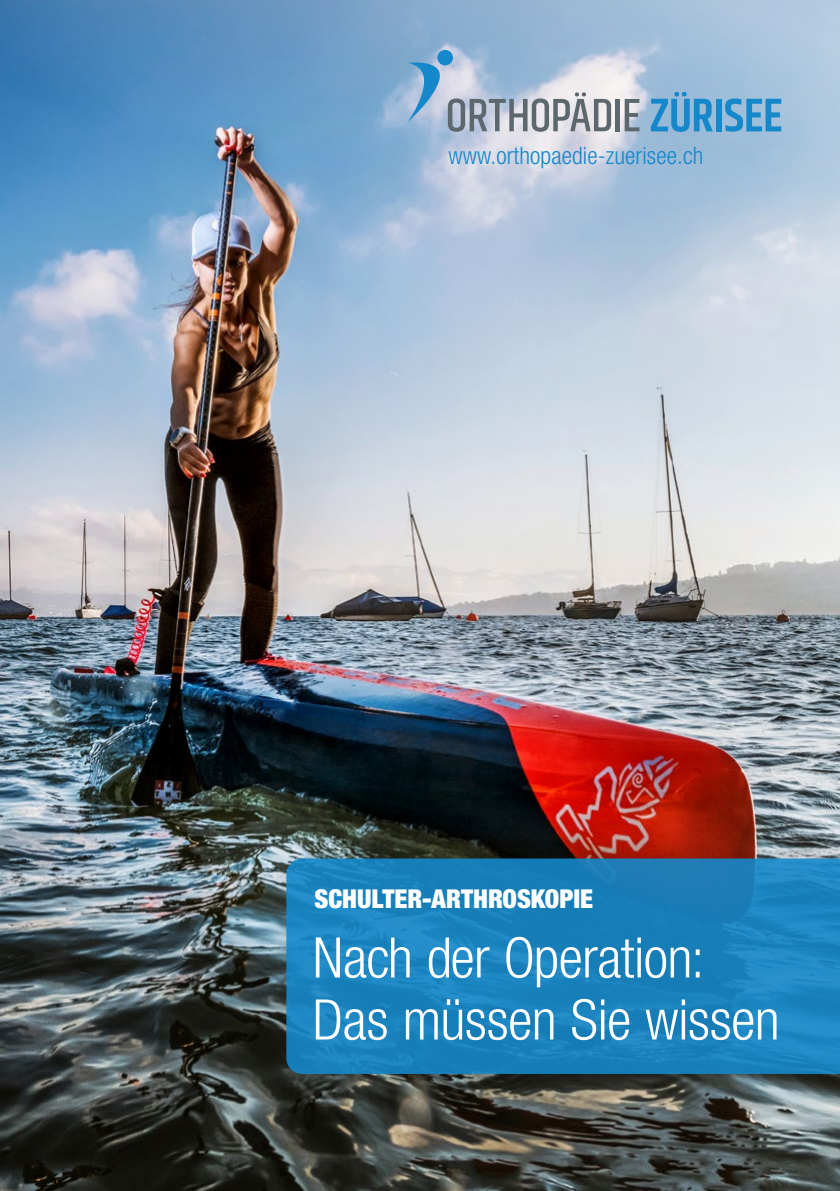
<style>
.page{position:relative;width:840px;height:1191px;background:#fff}
.page>*{position:absolute;margin:0;border:0;box-sizing:border-box;transform-origin:0 0}
.t1{font:300 condensed 56px/62px "Helvetica Neue LT Pro";letter-spacing:-.01em;color:#fff}
.t2{font:900 condensed 26px "Helvetica Neue LT Pro";color:#fff}
.t3{font:300 condensed 24px "Helvetica Neue LT Pro";letter-spacing:.005em;color:#1488ca}
</style>
<div class="page">
<img style="left:0;top:419px;width:839px;height:772px">
<svg style="left:0;top:0;width:839px;height:419px;background:#98b3cd"></svg>
<div style="left:275px;top:847px;width:564px;height:238px;background:#000;opacity:.1"></div>
<svg style="left:286px;top:858px;width:553px;height:216px;background:#1a82bc"></svg>
<svg style="left:650px;top:92px;width:62px;height:40px;background:#5aa2d0"></svg>
<div style="left:715px;top:99px;width:6px;height:32px;background:#1488ca"></div>
<svg style="left:724px;top:98px;width:56px;height:34px;background:#58a3d1"></svg>
<hr style="left:615px;top:99px;width:4px;height:32px;background:#5d686e">
<svg style="left:624px;top:99px;width:15px;height:32px"></svg>
<div style="left:437px;top:50px;width:15px;height:15px;background:#1488ca;border-radius:50%"></div>
<svg style="left:407px;top:60px;width:203px;height:72px;background:#abbbcc"></svg>
<p class="t3" style="left:448px;top:142px;width:256px">www.orthopaedie-zuerisee.ch</p>
<p class="t2" style="left:314px;top:883px;width:280px">SCHULTER-ARTHROSKOPIE</p>
<p class="t1" style="left:312px;top:926px;width:468px">Nach der Operation:<br>Das müssen Sie wissen</p>
</div>
